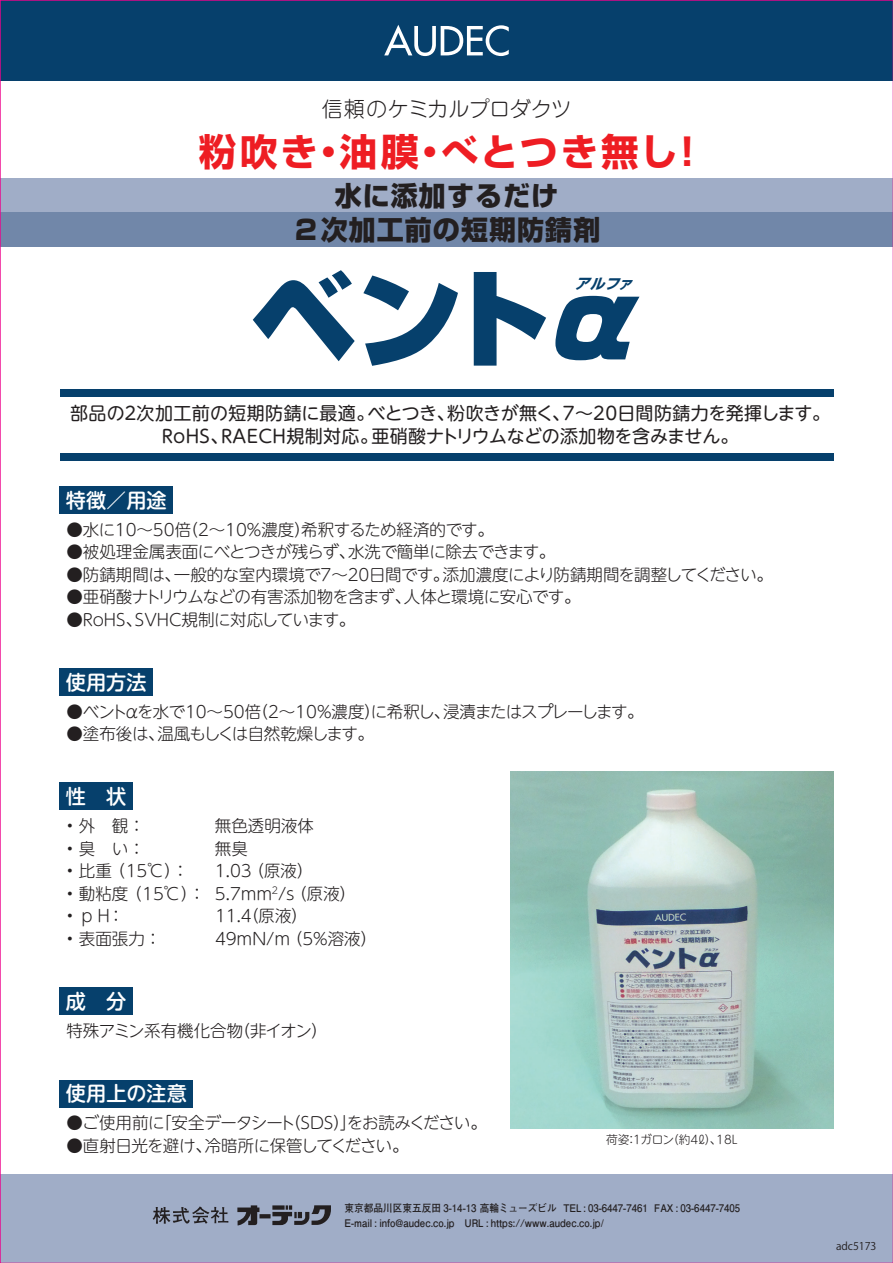
<style>
.page{position:relative;width:893px;height:1263px;background:#fff}
.page>*{position:absolute;margin:0;border:0;box-sizing:border-box;transform-origin:0 0}
.t1{font:900 106.5px "Shin Go Pr 6";color:#06406c}
.t2{font:700 37.5px "Shin Go Pro";letter-spacing:.08em;color:#ee1d23}
.t3{font:800 27px/34.2px "Shin Go Pro";letter-spacing:.04em;color:#231f20;text-align:center}
.t4{font:300 21.3px "Jun 101 Pro";letter-spacing:-.02em;color:#231f20}
.t5{font:500 20.25px "UD Shin M Go Pro";color:#fff}
.t6{font:18px "UD Shin M Go Pro";letter-spacing:.015em;color:#231f20}
.t7{font:18px "UD Shin M Go Pro";letter-spacing:-.025em;color:#231f20}
.t8{font:300 16.5px/22.5px "UD Shin M Go Pro";letter-spacing:-.025em;color:#231f20}
.t9{font:300 16.5px/22.5px "UD Shin M Go Pro";letter-spacing:-.07em;color:#231f20}
.t10{font:300 16.5px "UD Shin M Go Pro";letter-spacing:-.055em;color:#231f20}
.t11{font:300 16.5px/22.5px "UD Shin M Go Pro";color:#231f20}
.t12{font:300 16.5px "UD Shin M Go Pro";letter-spacing:-.06em;color:#231f20}
.t13{font:300 16.5px "UD Shin M Go Pro";letter-spacing:-.075em;color:#231f20}
.t14{font:italic 700 14.1px "Shin Go Pro";color:#06406c}
.t15{font:300 11.7px "UD Shin M Go Pro";letter-spacing:-.02em;color:#231f20}
.t16{font:10.65px "Koz Go Pro";color:#231f20}
.t17{font:700 10.5px/15px "Futo Go B101 Pro";color:#231f20;scale:.92 1}
.t18{font:300 9.6px "UD Shin M Go Pro";color:#231f20}
.s1{font-size:16.5px}
</style>
<div class="page">
<div style="left:0;top:0;width:893px;height:81px;background:#06406c"></div>
<div style="left:0;top:1174px;width:893px;height:89px;background:#a0adc7"></div>
<svg style="left:259px;top:1214px;width:12px;height:4px"></svg>
<svg style="left:272px;top:1205px;width:59px;height:20px"></svg>
<svg style="left:237px;top:1205px;width:22px;height:20px"></svg>
<svg style="left:153px;top:1206px;width:75px;height:18px"></svg>
<svg style="left:384px;top:25px;width:125px;height:31px"></svg>
<div style="left:0;top:179px;width:893px;height:68px;background:#a0adc7"></div>
<div style="left:0;top:213px;width:893px;height:34px;background:#7187a9"></div>
<div style="left:60px;top:389px;width:773px;height:7px;background:#06406c"></div>
<div style="left:60px;top:453px;width:773px;height:8px;background:#06406c"></div>
<div style="left:60px;top:486px;width:113px;height:28px;background:#06406c"></div>
<div style="left:60px;top:987px;width:73px;height:28px;background:#06406c"></div>
<div style="left:60px;top:668px;width:93px;height:28px;background:#06406c"></div>
<div style="left:60px;top:783px;width:73px;height:27px;background:#06406c"></div>
<div style="left:60px;top:1080px;width:133px;height:27px;background:#06406c"></div>
<img style="left:510px;top:771px;width:323px;height:357px">
<p class="t4" style="left:322px;top:92px;width:252px">信頼のケミカルプロダクツ</p>
<h2 class="t2" style="left:441px;top:122px;width:238px">べとつき無し</h2>
<h2 class="t2" style="left:199px;top:122px;width:121px">粉吹き</h2>
<h2 class="t2" style="left:340px;top:122px;width:80px">油膜</h2>
<h2 class="t2" style="left:310px;top:122px;width:39px">・</h2>
<h2 class="t2" style="left:411px;top:122px;width:39px">・</h2>
<h3 class="t3" style="left:293px;top:176px;width:309px">水に添加するだけ<br>２次加工前の短期防錆剤</h3>
<h2 class="t2" style="left:668px;top:122px;width:39px">!</h2>
<h1 class="t1" style="left:251px;top:234px;width:399px">ベントα</h1>
<p class="t14" style="left:575px;top:273px;width:65px">アルファ</p>
<p class="t6" style="left:447px;top:399px;width:384px">粉吹きが無く 7、～20日間防錆力を発揮します。</p>
<p class="t6" style="left:137px;top:399px;width:239px">次加工前の短期防錆に最適。</p>
<p class="t6" style="left:70px;top:399px;width:56px">部品の</p>
<p class="t6" style="left:368px;top:399px;width:89px">べとつき、</p>
<p class="t6" style="left:122px;top:399px;width:20px">２</p>
<p class="t7" style="left:371px;top:421px;width:369px">亜硝酸ナトリウムなどの添加物を含みません。</p>
<p class="t6" style="left:221px;top:421px;width:158px">RAECH規制対応。</p>
<p class="t6" style="left:162px;top:421px;width:68px">RoHS、</p>
<p class="t5" style="left:66px;top:484px;width:102px">特徴／用途</p>
<p class="t8" style="left:66px;top:517px;width:429px">●水に10～50 （倍 2～10％濃度希釈するため経済的です。</p>
<p class="t8" style="left:294px;top:517px;width:18px">）</p>
<p class="t8" style="left:66px;top:540px;width:291px">●被処理金属表面にべとつきが残らず、</p>
<p class="t8" style="left:348px;top:540px;width:209px">水洗で簡単に除去できます。</p>
<p class="t10" style="left:443px;top:561px;width:332px">添加濃度により防錆期間を調整してください。</p>
<p class="t8" style="left:66px;top:562px;width:116px">●防錆期間は、</p>
<p class="t8" style="left:174px;top:562px;width:277px">一般的な室内環境で7～20日間です。</p>
<p class="t8" style="left:135px;top:585px;width:278px;text-indent:-68px">●亜硝酸ナトリウムなどの有害添加物を含まず、<br>SVHC規制に対応しています。</p>
<p class="t8" style="left:404px;top:585px;width:178px">人体と環境に安心です。</p>
<p class="t8" style="left:66px;top:607px;width:77px">●RoHS、</p>
<p class="t5" style="left:66px;top:666px;width:82px">使用方法</p>
<p class="t9" style="left:443px;top:699px;width:202px">浸漬またはスプレーします。</p>
<p class="t8" style="left:66px;top:699px;width:386px">●ベントαを水で10～50 （倍 2～10％濃度に希釈し、</p>
<p class="t9" style="left:157px;top:699px;width:224px;text-indent:206px">）温風もしくは自然乾燥します。</p>
<p class="t8" style="left:66px;top:722px;width:100px">●塗布後は、</p>
<p class="t5" style="left:66px;top:780px;width:62px">性　状</p>
<p class="t8" style="left:66px;top:814px;width:80px">• 外　観：</p>
<p class="t8" style="left:109px;top:836px;width:81px;text-indent:-43px">• 臭　い：)15°C ：(</p>
<p class="t8" style="left:66px;top:859px;width:47px">• 比重</p>
<p class="t11" style="left:215px;top:814px;width:100px">無色透明液体無臭</p>
<p class="t8" style="left:248px;top:859px;width:66px">（原液(</p>
<p class="t8" style="left:215px;top:859px;width:38px">1.03</p>
<p class="t8" style="left:126px;top:881px;width:81px">)15°C ：(</p>
<p class="t8" style="left:66px;top:881px;width:64px;text-align:right">• 動粘度：</p>
<p class="t8" style="left:66px;top:904px;width:47px">• ｐＨ</p>
<p class="t8" style="left:66px;top:926px;width:97px">• 表面張力：</p>
<p class="t8" style="left:282px;top:881px;width:75px">（ｓ原液(</p>
<p class="t18" style="left:270px;top:883px;width:18px">２<span class="s1">/</span></p>
<p class="t8" style="left:243px;top:881px;width:66px;text-indent:-28px">5.7ｍｍ<br>（原液(</p>
<p class="t8" style="left:215px;top:904px;width:38px">11.4</p>
<p class="t8" style="left:215px;top:926px;width:77px">49ｍＮｍ/</p>
<p class="t8" style="left:287px;top:926px;width:92px">（5％溶液(</p>
<p class="t5" style="left:66px;top:985px;width:62px">成　分</p>
<p class="t8" style="left:234px;top:1018px;width:95px">（非イオン(</p>
<p class="t11" style="left:66px;top:1018px;width:178px">特殊アミン系有機化合物</p>
<p class="t5" style="left:66px;top:1077px;width:123px">使用上の注意</p>
<p class="t8" style="left:66px;top:1111px;width:100px">●ご使用前に</p>
<p class="t12" style="left:155px;top:1109px;width:183px">「安全データシートＳＤＳ</p>
<p class="t13" style="left:347px;top:1109px;width:142px">をお読みください。</p>
<p class="t8" style="left:285px;top:1111px;width:18px">（</p>
<p class="t8" style="left:333px;top:1111px;width:25px">）」</p>
<p class="t9" style="left:205px;top:1133px;width:205px">冷暗所に保管してください。</p>
<p class="t8" style="left:66px;top:1133px;width:147px">●直射日光を避け、</p>
<p class="t15" style="left:626px;top:1130px;width:50px">：1ガロン</p>
<p class="t15" style="left:668px;top:1130px;width:41px">（約 ℓ4</p>
<p class="t15" style="left:704px;top:1130px;width:18px">）、</p>
<p class="t15" style="left:606px;top:1130px;width:25px">荷姿</p>
<p class="t15" style="left:716px;top:1130px;width:23px">18L</p>
<p class="t17" style="left:464px;top:1199px;width:153px;text-indent:-120px">東京都品川区東五反田 3-14-13 高輪ミューズビル<br>URL : https://www.audec.co j p. /</p>
<p class="t17" style="left:563px;top:1199px;width:93px">TEL : 03-6447-7461</p>
<p class="t17" style="left:344px;top:1215px;width:121px">E-mail : info@audec.co j p.</p>
<p class="t17" style="left:654px;top:1199px;width:95px">FAX : 03-6447-7405</p>
<p class="t16" style="left:836px;top:1239px;width:42px">adc5173</p>
</div>
